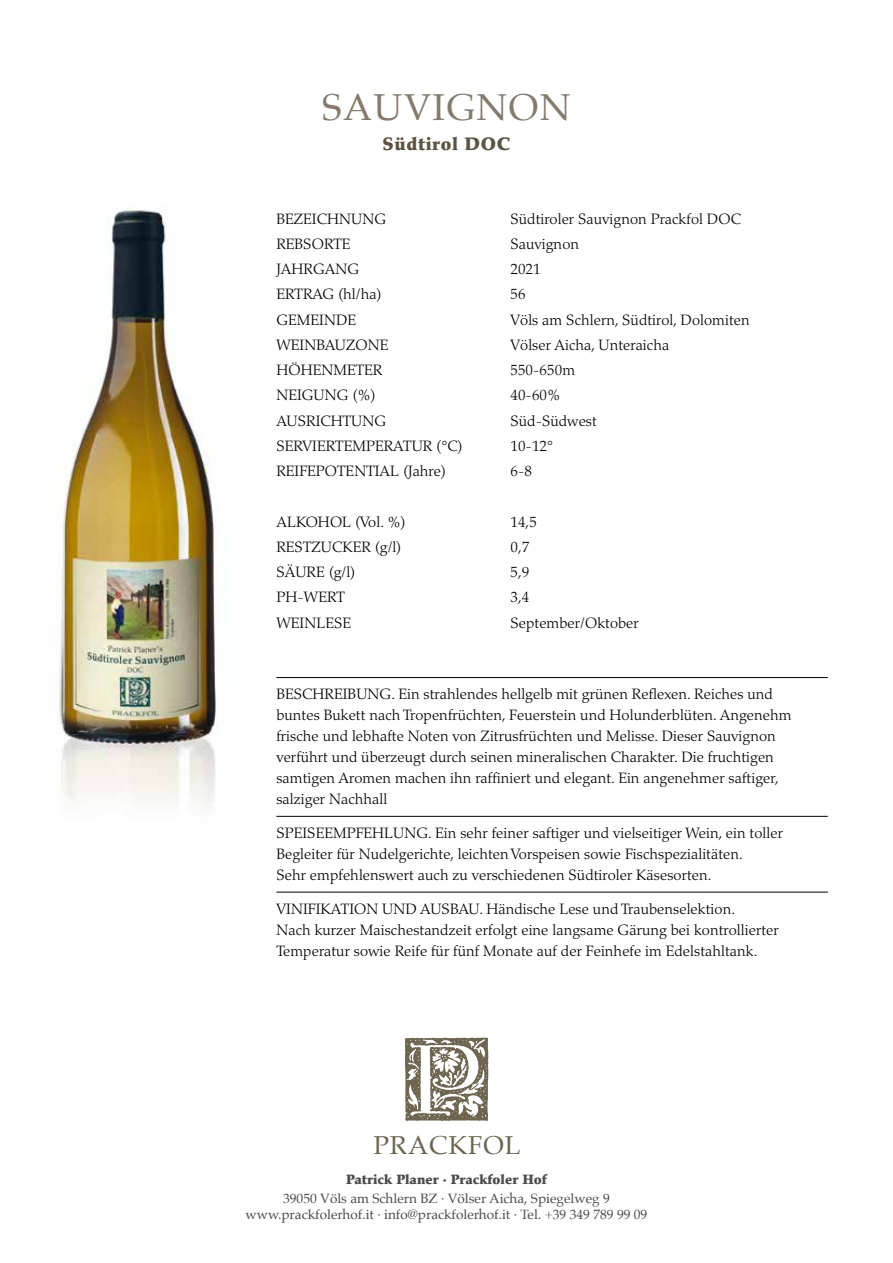
<style>
.page{position:relative;width:893px;height:1263px;background:#fff}
.page>*{position:absolute;margin:0;border:0;box-sizing:border-box;transform-origin:0 0}
.t1{font:37.5px "Palatino";letter-spacing:.035em;color:#857b6c}
.t2{font:25.95px "Palatino";letter-spacing:.035em;color:#6d6550}
.t3{font:900 18px "Palatino";letter-spacing:.035em;color:#5d5342}
.t4{font:300 15px/21px "Palatino";letter-spacing:.005em;color:#000}
.t5{font:13.5px/16.5px "Palatino";color:#4b4b4d;text-align:center}
.t6{font:900 13.5px "Palatino";color:#4b4b4d}
</style>
<div class="page">
<img style="left:405px;top:1037px;width:84px;height:84px">
<hr style="left:276px;top:677px;width:552px;height:1px;background:#000">
<hr style="left:276px;top:816px;width:552px;height:1px;background:#000">
<hr style="left:276px;top:892px;width:552px;height:1px;background:#000">
<img style="left:56px;top:207px;width:161px;height:604px">
<h1 class="t1" style="left:322px;top:76px;width:250px">SAUVIGNON</h1>
<p class="t3" style="left:382px;top:133px;width:130px">Südtirol DOC</p>
<p class="t4" style="left:276px;top:208px;width:111px">BEZEICHNUNG</p>
<p class="t4" style="left:510px;top:208px;width:232px">Südtiroler Sauvignon Prackfol DOC</p>
<p class="t4" style="left:276px;top:233px;width:76px">REBSORTE</p>
<p class="t4" style="left:510px;top:233px;width:70px">Sauvignon</p>
<p class="t4" style="left:276px;top:259px;width:84px">JAHRGANG</p>
<p class="t4" style="left:510px;top:259px;width:32px">2021</p>
<p class="t4" style="left:276px;top:284px;width:107px">ERTRAG (hl/ha)</p>
<p class="t4" style="left:510px;top:284px;width:17px">56</p>
<p class="t4" style="left:276px;top:309px;width:81px">GEMEINDE</p>
<p class="t4" style="left:510px;top:309px;width:241px">Völs am Schlern, Südtirol, Dolomiten</p>
<p class="t4" style="left:276px;top:334px;width:114px">WEINBAUZONE</p>
<p class="t4" style="left:510px;top:334px;width:160px">Völser Aicha, Unteraicha</p>
<p class="t4" style="left:276px;top:360px;width:107px">HÖHENMETER</p>
<p class="t4" style="left:510px;top:360px;width:66px">550-650m</p>
<p class="t4" style="left:276px;top:385px;width:101px">NEIGUNG (%)</p>
<p class="t4" style="left:510px;top:385px;width:52px">40-60%</p>
<p class="t4" style="left:276px;top:410px;width:111px">AUSRICHTUNG</p>
<p class="t4" style="left:510px;top:410px;width:88px">Süd-Südwest</p>
<p class="t4" style="left:276px;top:435px;width:188px">SERVIERTEMPERATUR (°C)</p>
<p class="t4" style="left:510px;top:435px;width:44px">10-12°</p>
<p class="t4" style="left:276px;top:461px;width:171px">REIFEPOTENTIAL (Jahre)</p>
<p class="t4" style="left:510px;top:461px;width:23px">6-8</p>
<p class="t4" style="left:276px;top:511px;width:131px">ALKOHOL (Vol. %)</p>
<p class="t4" style="left:510px;top:511px;width:28px">14,5</p>
<p class="t4" style="left:276px;top:536px;width:127px">RESTZUCKER (g/l)</p>
<p class="t4" style="left:510px;top:536px;width:20px">0,7</p>
<p class="t4" style="left:276px;top:562px;width:80px">SÄURE (g/l)</p>
<p class="t4" style="left:510px;top:562px;width:20px">5,9</p>
<p class="t4" style="left:276px;top:587px;width:70px">PH-WERT</p>
<p class="t4" style="left:510px;top:587px;width:20px">3,4</p>
<p class="t4" style="left:276px;top:612px;width:76px">WEINLESE</p>
<p class="t4" style="left:510px;top:612px;width:130px">September/Oktober</p>
<p class="t4" style="left:276px;top:684px;width:517px">BESCHREIBUNG. Ein strahlendes hellgelb mit grünen Reflexen. Reiches und buntes Bukett nach Tropenfrüchten, Feuerstein und Holunderblüten. Angenehm frische und lebhafte Noten von Zitrusfrüchten und Melisse. Dieser Sauvignon verführt und überzeugt durch seinen mineralischen Charakter. Die fruchtigen samtigen Aromen machen ihn raffiniert und elegant. Ein angenehmer saftiger, salziger Nachhall</p>
<p class="t4" style="left:276px;top:822px;width:508px">SPEISEEMPFEHLUNG. Ein sehr feiner saftiger und vielseitiger Wein, ein toller<br>Begleiter für Nudelgerichte, leichten Vorspeisen sowie Fischspezialitäten.<br>Sehr empfehlenswert auch zu verschiedenen Südtiroler Käsesorten.</p>
<p class="t4" style="left:276px;top:898px;width:504px">VINIFIKATION UND AUSBAU. Händische Lese und Traubenselektion.<br>Nach kurzer Maischestandzeit erfolgt eine langsame Gärung bei kontrollierter<br>Temperatur sowie Reife für fünf Monate auf der Feinhefe im Edelstahltank.</p>
<h2 class="t2" style="left:373px;top:1123px;width:149px">PRACKFOL</h2>
<p class="t6" style="left:346px;top:1171px;width:202px">Patrick Planer · Prackfoler Hof</p>
<p class="t5" style="left:246px;top:1190px;width:403px">39050 Völs am Schlern BZ · Völser Aicha, Spiegelweg 9 www.prackfolerhof.it · info@prackfolerhof.it · Tel. +39 349 789 99 09</p>
</div>
